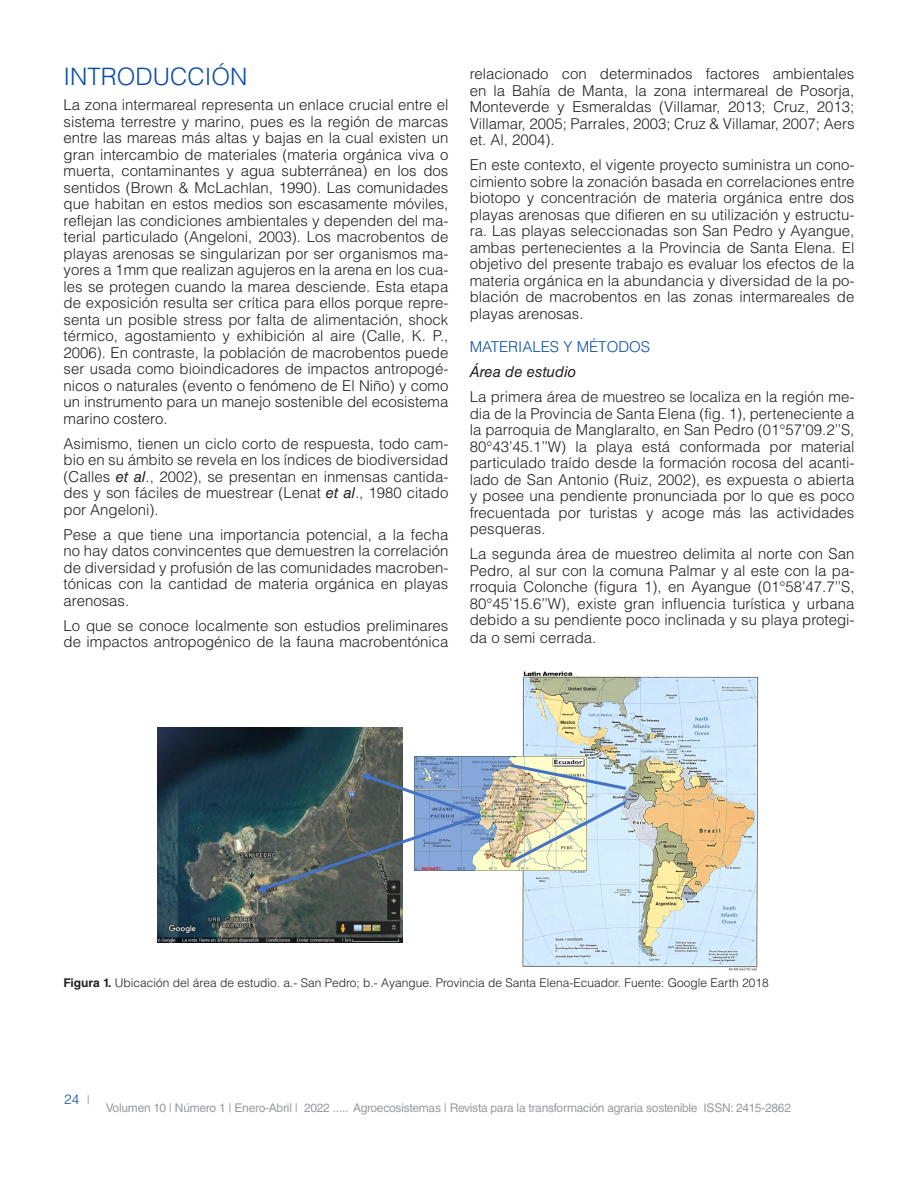
<style>
.page{position:relative;width:918px;height:1188px;background:#fff}
.page>*{position:absolute;margin:0;border:0;box-sizing:border-box;transform-origin:0 0}
.TITULOS_AZUL_-_Copia{font:300 24px "Helvetica LT Std";color:#0d4da1}
.TEXTO{font:300 15px/16.5px "Helvetica LT Std";color:#231f20;text-align:justify}
.TITULOS_AZUL{font:300 15px "Helvetica LT Std";color:#0d4da1}
.TEXTO-2{font:italic 15px "Helvetica LT Std";color:#231f20}
.t1{font:300 13.5px "Helvetica LT Std";color:#0d4da1}
.t2{font:12px "Helvetica LT Std";letter-spacing:-.02em;color:#999b9e}
.pie_de_foto{font:300 12px "Helvetica LT Std";color:#231f20}
.s1{font-weight:400;font-style:italic}
.s2{font-weight:700}
.s3{font-weight:400;font-size:12px;color:#999b9e}
</style>
<div class="page">
<img style="left:157px;top:727px;width:246px;height:216px">
<img style="left:522px;top:671px;width:237px;height:300px">
<img style="left:414px;top:756px;width:172px;height:115px">
<svg style="left:508px;top:762px;width:121px;height:30px;background:#c9cfc6"></svg>
<img style="left:507px;top:798px;width:123px;height:68px">
<svg style="left:257px;top:773px;width:227px;height:119px;background:#6c7d88"></svg>
<p class="TITULOS_AZUL_-_Copia" style="left:64px;top:62px;width:186px">INTRODUCCIÓN</p>
<p class="TEXTO" style="left:64px;top:97px;width:386px">La zona intermareal representa un enlace crucial entre el sistema terrestre y marino, pues es la región de marcas entre las mareas más altas y bajas en la cual existen un gran intercambio de materiales (materia orgánica viva o muerta, contaminantes y agua subterránea) en los dos sentidos (Brown &amp; McLachlan, 1990). Las comunidades que habitan en estos medios son escasamente móviles, reflejan las condiciones ambientales y dependen del ma&shy;terial particulado (Angeloni, 2003). Los macrobentos de playas arenosas se singularizan por ser organismos ma&shy;yores a 1mm que realizan agujeros en la arena en los cua&shy;les se protegen cuando la marea desciende. Esta etapa de exposición resulta ser crítica para ellos porque repre&shy;senta un posible stress por falta de alimentación, shock térmico, agostamiento y exhibición al aire (Calle, K. P., 2006). En contraste, la población de macrobentos puede ser usada como bioindicadores de impactos antropogé&shy;nicos o naturales (evento o fenómeno de El Niño) y como un instrumento para un manejo sostenible del ecosistema marino costero.</p>
<p class="TEXTO" style="left:64px;top:435px;width:386px">Asimismo, tienen un ciclo corto de respuesta, todo cam&shy;bio en su ámbito se revela en los índices de biodiversidad (Calles <span class="s1">et al</span>., 2002), se presentan en inmensas cantida&shy;des y son fáciles de muestrear (Lenat <span class="s1">et al</span>., 1980 citado por Angeloni).</p>
<p class="TEXTO" style="left:64px;top:526px;width:386px">Pese a que tiene una importancia potencial, a la fecha no hay datos convincentes que demuestren la correlación de diversidad y profusión de las comunidades macroben&shy;tónicas con la cantidad de materia orgánica en playas arenosas.</p>
<p class="TEXTO" style="left:64px;top:617px;width:386px">Lo que se conoce localmente son estudios preliminares de impactos antropogénico de la fauna macrobentónica</p>
<p class="TEXTO" style="left:470px;top:65px;width:386px">relacionado con determinados factores ambientales en la Bahía de Manta, la zona intermareal de Posorja, Monteverde y Esmeraldas (Villamar, 2013; Cruz, 2013; Villamar, 2005; Parrales, 2003; Cruz &amp; Villamar, 2007; Aers et. Al, 2004).</p>
<p class="TEXTO" style="left:470px;top:156px;width:386px">En este contexto, el vigente proyecto suministra un cono&shy;cimiento sobre la zonación basada en correlaciones entre biotopo y concentración de materia orgánica entre dos playas arenosas que difieren en su utilización y estructu&shy;ra. Las playas seleccionadas son San Pedro y Ayangue, ambas pertenecientes a la Provincia de Santa Elena. El objetivo del presente trabajo es evaluar los efectos de la materia orgánica en la abundancia y diversidad de la po&shy;blación de macrobentos en las zonas intermareales de playas arenosas.</p>
<p class="TITULOS_AZUL" style="left:470px;top:337px;width:182px">MATERIALES Y MÉTODOS</p>
<p class="TEXTO-2" style="left:470px;top:363px;width:108px">Área de estudio</p>
<p class="TEXTO" style="left:470px;top:388px;width:386px">La primera área de muestreo se localiza en la región me&shy;dia de la Provincia de Santa Elena (fig. 1), perteneciente a la parroquia de Manglaralto, en San Pedro (01°57’09.2’’S, 80°43’45.1’’W) la playa está conformada por material particulado traído desde la formación rocosa del acanti&shy;lado de San Antonio (Ruiz, 2002), es expuesta o abierta y posee una pendiente pronunciada por lo que es poco frecuentada por turistas y acoge más las actividades pesqueras.</p>
<p class="TEXTO" style="left:470px;top:545px;width:386px">La segunda área de muestreo delimita al norte con San Pedro, al sur con la comuna Palmar y al este con la pa&shy;rroquia Colonche (figura 1), en Ayangue (01°58’47.7’’S, 80°45’15.6’’W), existe gran influencia turística y urbana debido a su pendiente poco inclinada y su playa protegi-</p>
<p class="TEXTO" style="left:470px;top:629px;width:128px">da o semi cerrada.</p>
<p class="pie_de_foto" style="left:64px;top:975px;width:707px"><span class="s2">Figura 1.</span> Ubicación del área de estudio. a.- San Pedro; b.- Ayangue. Provincia de Santa Elena-Ecuador. Fuente: Google Earth 2018</p>
<p class="t1" style="left:64px;top:1091px;width:27px">24 <span class="s3">|</span></p>
<p class="t2" style="left:106px;top:1100px;width:687px">Volumen 10 | Número 1 | Enero-Abril | 2022 ..... Agroecosistemas | Revista para la transformación agraria sostenible ISSN: 2415-2862</p>
</div>
